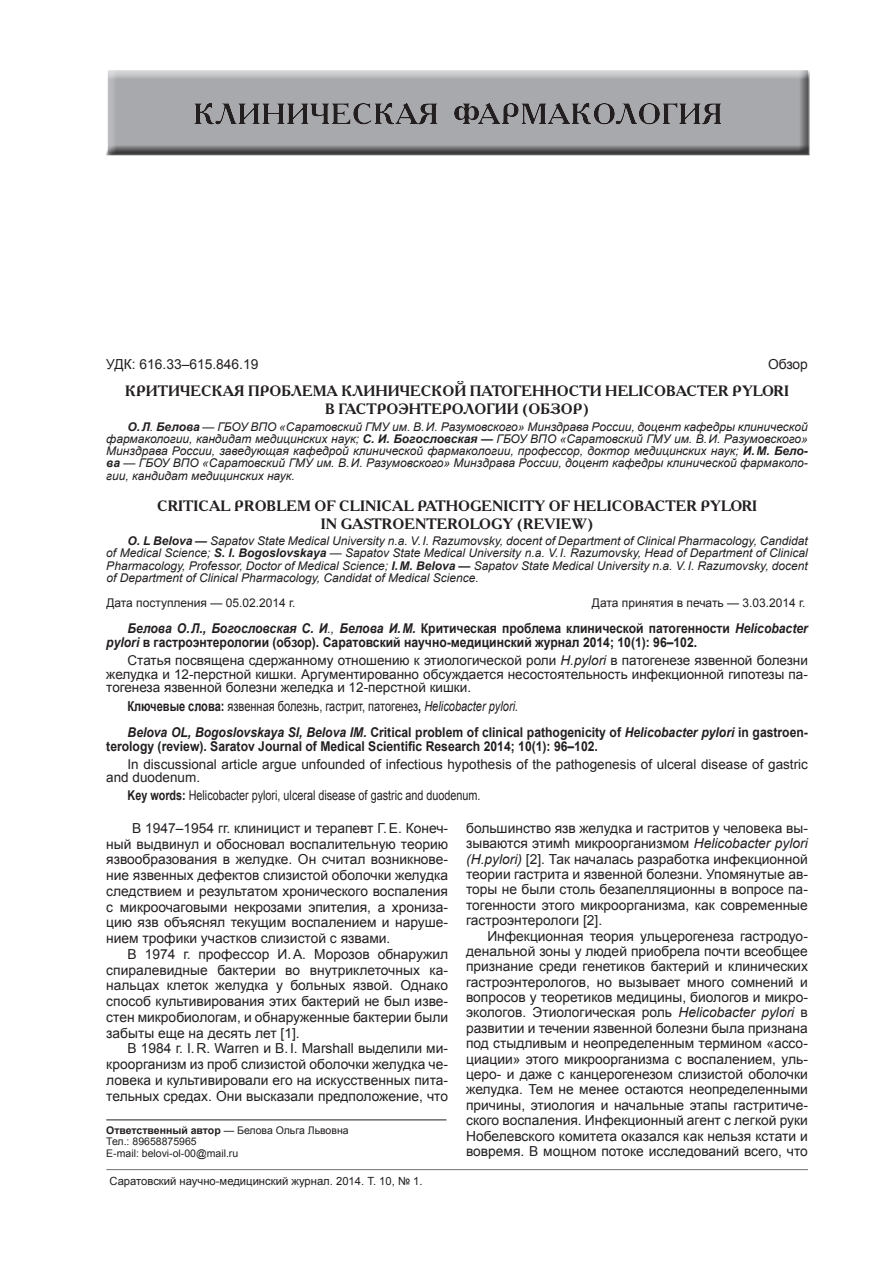
<style>
.page{position:relative;width:893px;height:1263px;background:#fff}
.page>*{position:absolute;margin:0;border:0;box-sizing:border-box;transform-origin:0 0}
.t1{font:700 15px/18.1px "Academy C";color:#231f20;text-align:center}
.t2{font:13.8px/15.5px "Arial";color:#231f20;text-align:justify}
.t3{font:13.8px "Arial";color:#231f20;scale:.8 1}
.t4{font:700 13.5px/13.6px "Arial";color:#231f20;scale:.9 1}
.t5{font:13.5px/13.6px "Arial";color:#231f20;text-align:justify}
.t6{font:13.5px "Arial";color:#231f20;scale:.8 1}
.t7{font:italic 12px/12.1px "Arial";color:#231f20;text-align:justify}
.t8{font:12px "Arial";color:#231f20}
.t9{font:11.25px "Arial";color:#231f20}
.t10{font:10.5px/11.6px "Arial";color:#231f20}
.s1{font-weight:700}
.s2{font-style:italic}
.s3{font-weight:400;font-style:italic}
</style>
<div class="page">
<hr style="left:106px;top:1169px;width:702px;height:1px;background:#808285">
<div style="left:106px;top:69px;width:705px;height:86px;background:#231f20;opacity:.75"></div>
<hr style="left:106px;top:1120px;width:340px;height:1px;background:#231f20">
<p class="t2" style="left:106px;top:357px;width:154px">УДК: 616.33–615.846.19</p>
<p class="t2" style="left:768px;top:357px;width:41px">Обзор</p>
<p class="t1" style="left:125px;top:381px;width:12px">КРИТИЧЕ</p>
<p class="t1" style="left:201px;top:381px;width:71px">СКАЯ ПРОБЛЕМА</p>
<p class="t1" style="left:341px;top:381px;width:13px">КЛИНИЧЕ</p>
<p class="t1" style="left:421px;top:381px;width:23px">СКОЙ</p>
<p class="t1" style="left:470px;top:381px;width:24px">ПАТОГЕННО</p>
<p class="t1" style="left:569px;top:381px;width:222px">СТИ HELICOBACTER PYLORI</p>
<p class="t1" style="left:325px;top:399px;width:9px">ВГА</p>
<p class="t1" style="left:356px;top:399px;width:23px">СТРО</p>
<p class="t1" style="left:398px;top:399px;width:23px">ЭНТЕРОЛОГИИ</p>
<p class="t1" style="left:522px;top:399px;width:68px">(ОБЗОР)</p>
<p class="t7" style="left:106px;top:421px;width:703px;text-indent:21px"><span class="s1">О.Л</span>. <span class="s1">Белова</span> — ГБОУ ВПО «Саратовский ГМУ им. В.И. Разумовского» Минздрава России, доцент кафедры клинической фармакологии, кандидат медицинских наук; <span class="s1">С. И. Богословская —</span> ГБОУ ВПО «Саратовский ГМУ им. В.И. Разумовского» Минздрава России, заведующая кафедрой клинической фармакологии, профессор, доктор медицинских наук; <span class="s1">И.М. Бело&shy;ва</span> — ГБОУ ВПО «Саратовский ГМУ им. В.И. Разумовского» Минздрава России, доцент кафедры клинической фармаколо&shy;гии, кандидат медицинских наук.</p>
<p class="t1" style="left:157px;top:496px;width:602px">CRITICAL PROBLEM OF CLINICAL PATHOGENICITY OF HELICOBACTER PYLORI<br>IN GASTROENTERОLOGY (REVIEW)</p>
<p class="t7" style="left:106px;top:535px;width:703px;text-indent:21px"><span class="s1">O. L Belova —</span> Sapatov State Medical University n.a. V.I. Razumovsky, docent of Department of Clinical Pharmacology, Candidat of Medical Science; <span class="s1">S. I. Bogoslovskaya</span> — Sapatov State Medical University n.a. V.I. Razumovsky, Head of Department of Clinical Pharmacology, Professor, Doctor of Medical Science; <span class="s1">I.M. Belova —</span> Sapatov State Medical University n.a. V.I. Razumovsky, docent of Department of Clinical Pharmacology, Candidat of Medical Science.</p>
<p class="t8" style="left:106px;top:595px;width:191px">Дата поступления — 05.02.2014 г.</p>
<p class="t8" style="left:592px;top:595px;width:215px">Дата принятия в печать — 3.03.2014 г.</p>
<p class="t4" style="left:106px;top:622px;width:781px;text-indent:21px"><span class="s2">Белова О.Л., Богословская С. И</span><span class="s3">.,</span> <span class="s2">Белова И.М.</span> Критическая проблема клинической патогенности <span class="s2">Helicobacter pylori</span> в гастроэнтерологии (обзор). Саратовский научно-медицинский журнал 2014; 10(1): 96–102.</p>
<p class="t5" style="left:106px;top:653px;width:703px;text-indent:21px">Статья посвящена сдержанному отношению к этиологической роли <span class="s2">H.pylori</span> в патогенезе язвенной болезни желудка и 12‑перстной кишки. Аргументированно обсуждается несостоятельность инфекционной гипотезы па&shy;тогенеза язвенной болезни желедка и 12‑перстной кишки.</p>
<p class="t3" style="left:128px;top:697px;width:490px"><span class="s1">Ключевые слова:</span> язвенная болезнь, гастрит, патогенез<span class="s1">,</span> <span class="s2">Helicobacter pylori.</span></p>
<p class="t4" style="left:106px;top:726px;width:781px;text-indent:21px"><span class="s2">Belova OL, Bogoslovskaya SI, Belovа IM.</span> Critical problem of clinical pathogenicity of <span class="s2">Helicobacter pylori</span> in gastroen&shy;terology (review). Saratov Journal of Medical Scientific Research 2014; 10(1): 96–102.</p>
<p class="t5" style="left:106px;top:757px;width:703px;text-indent:21px">In discussional article argue unfounded of infectious hypothesis of the pathogenesis of ulceral disease of gastric and duodenum.</p>
<p class="t6" style="left:128px;top:787px;width:443px"><span class="s1">Key words:</span> Helicobacter pylori, ulceral disease of gastric and duodenum.</p>
<p class="t2" style="left:106px;top:820px;width:343px;text-indent:21px"><sup>1</sup>В 1947–1954 гг. клиницист и терапевт Г.Е. Конеч&shy;ный выдвинул и обосновал воспалительную теорию язвообразования в желудке. Он считал возникнове&shy;ние язвенных дефектов слизистой оболочки желудка следствием и результатом хронического воспаления с микроочаговыми некрозами эпителия, а хрониза&shy;цию язв объяснял текущим воспалением и наруше&shy;нием трофики участков слизистой с язвами.</p>
<p class="t2" style="left:106px;top:946px;width:343px;text-indent:21px">В 1974 г. профессор И.А. Морозов обнаружил спиралевидные бактерии во внутриклеточных ка&shy;нальцах клеток желудка у больных язвой. Однако способ культивирования этих бактерий не был изве&shy;стен микробиологам, и обнаруженные бактерии были забыты еще на десять лет [1].</p>
<p class="t2" style="left:106px;top:1041px;width:343px;text-indent:21px">В 1984 г. I.R. Warren и B.I. Marshall выделили ми&shy;кроорганизм из проб слизистой оболочки желудка че&shy;ловека и культивировали его на искусственных пита&shy;тельных средах. Они высказали предположение, что</p>
<p class="t10" style="left:106px;top:1124px;width:244px"><span class="s1">Ответственный автор</span> — Белова Ольга Львовна<br>Тел.: 89658875965<br>E-mail: belovi-ol-00@mail.ru</p>
<p class="t2" style="left:466px;top:820px;width:343px">большинство язв желудка и гастритов у человека вы&shy;зываются этимh микроорганизмом <span class="s2">Helicobacter pylori (H.pylori)</span> [2]. Так началась разработка инфекционной теории гастрита и язвенной болезни. Упомянутые ав&shy;торы не были столь безапелляционны в вопросе па&shy;тогенности этого микроорганизма, как современные гастроэнтерологи [2].</p>
<p class="t2" style="left:466px;top:928px;width:343px;text-indent:21px">Инфекционная теория ульцерогенеза гастродуо&shy;денальной зоны у людей приобрела почти всеобщее признание среди генетиков бактерий и клинических гастроэнтерологов, но вызывает много сомнений и вопросов у теоретиков медицины, биологов и микро&shy;экологов. Этиологическая роль <span class="s2">Helicobacter pylori</span> в развитии и течении язвенной болезни была признана под стыдливым и неопределенным термином «ассо&shy;циации» этого микроорганизма с воспалением, уль&shy;церо- и даже с канцерогенезом слизистой оболочки желудка. Тем не менее остаются неопределенными причины, этиология и начальные этапы гастритиче&shy;ского воспаления. Инфекционный агент с легкой руки Нобелевского комитета оказался как нельзя кстати и вовремя. В мощном потоке исследований всего, что</p>
<p class="t9" style="left:109px;top:1174px;width:315px">Саратовский научно-медицинский журнал. 2014. Т. 10, № 1.</p>
</div>
